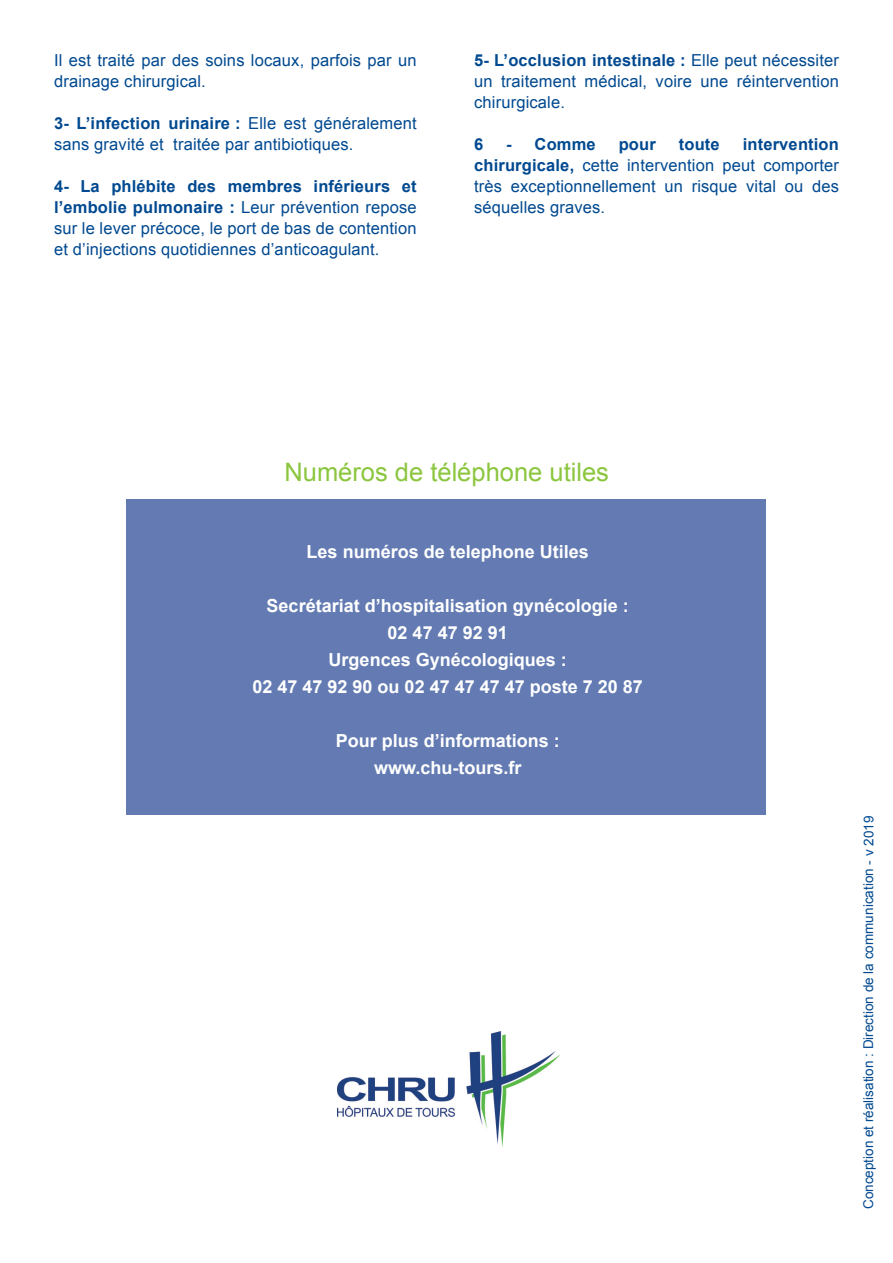
<style>
.page{position:relative;width:893px;height:1263px;background:#fff}
.page>*{position:absolute;margin:0;border:0;box-sizing:border-box;transform-origin:0 0}
.t1{font:25.5px "Arial";color:#8bc63e}
.t2{font:700 18px "Arial";color:#fff}
.t3{font:16.5px/21px "Arial";letter-spacing:.01em;color:#014990;text-align:justify}
.t4{font:700 16.5px "Arial";letter-spacing:.01em;color:#014990}
.t5{font:13.5px "Arial";color:#014990}
.s1{font-weight:700}
</style>
<div class="page">
<div style="left:127px;top:499px;width:639px;height:315px;background:#637bb2"></div>
<img style="left:337px;top:1031px;width:222px;height:115px">
<p class="t3" style="left:54px;top:50px;width:364px">Il est traité par des soins locaux, parfois par un drainage chirurgical.</p>
<p class="t3" style="left:54px;top:113px;width:364px"><span class="s1">3- L’infection urinaire :</span> Elle est généralement sans gravité et traitée par antibiotiques.</p>
<p class="t3" style="left:54px;top:176px;width:364px"><span class="s1">4- La phlébite des membres inférieurs et l’embolie pulmonaire :</span> Leur prévention repose sur le lever précoce, le port de bas de contention et d’injections quotidiennes d’anticoagulant.</p>
<p class="t3" style="left:474px;top:50px;width:366px"><span class="s1">5- L’occlusion intestinale :</span> Elle peut nécessiter un traitement médical, voire une réintervention chirurgicale.</p>
<p class="t4" style="left:474px;top:133px;width:11px">6</p>
<p class="t4" style="left:506px;top:133px;width:91px">- Comme</p>
<p class="t4" style="left:619px;top:133px;width:39px">pour</p>
<p class="t4" style="left:679px;top:133px;width:42px">toute</p>
<p class="t3" style="left:474px;top:134px;width:366px;text-indent:269px"><span class="s1">intervention chirurgicale,</span> cette intervention peut comporter très exceptionnellement un risque vital ou des séquelles graves.</p>
<p class="t1" style="left:284px;top:456px;width:326px">Numéros de téléphone utiles</p>
<p class="t2" style="left:307px;top:540px;width:284px">Les numéros de telephone Utiles</p>
<p class="t2" style="left:267px;top:594px;width:364px">Secrétariat d’hospitalisation gynécologie :</p>
<p class="t2" style="left:388px;top:621px;width:122px">02 47 47 92 91</p>
<p class="t2" style="left:329px;top:648px;width:240px">Urgences Gynécologiques :</p>
<p class="t2" style="left:253px;top:675px;width:392px">02 47 47 92 90 ou 02 47 47 47 47 poste 7 20 87</p>
<p class="t2" style="left:336px;top:729px;width:226px">Pour plus d’informations :</p>
<p class="t2" style="left:374px;top:756px;width:149px">www.chu-tours.fr</p>
<p class="t5" style="left:860px;top:1209px;width:395px;rotate:-90deg">Conception et réalisation : Direction de la communication - v 2019</p>
</div>
